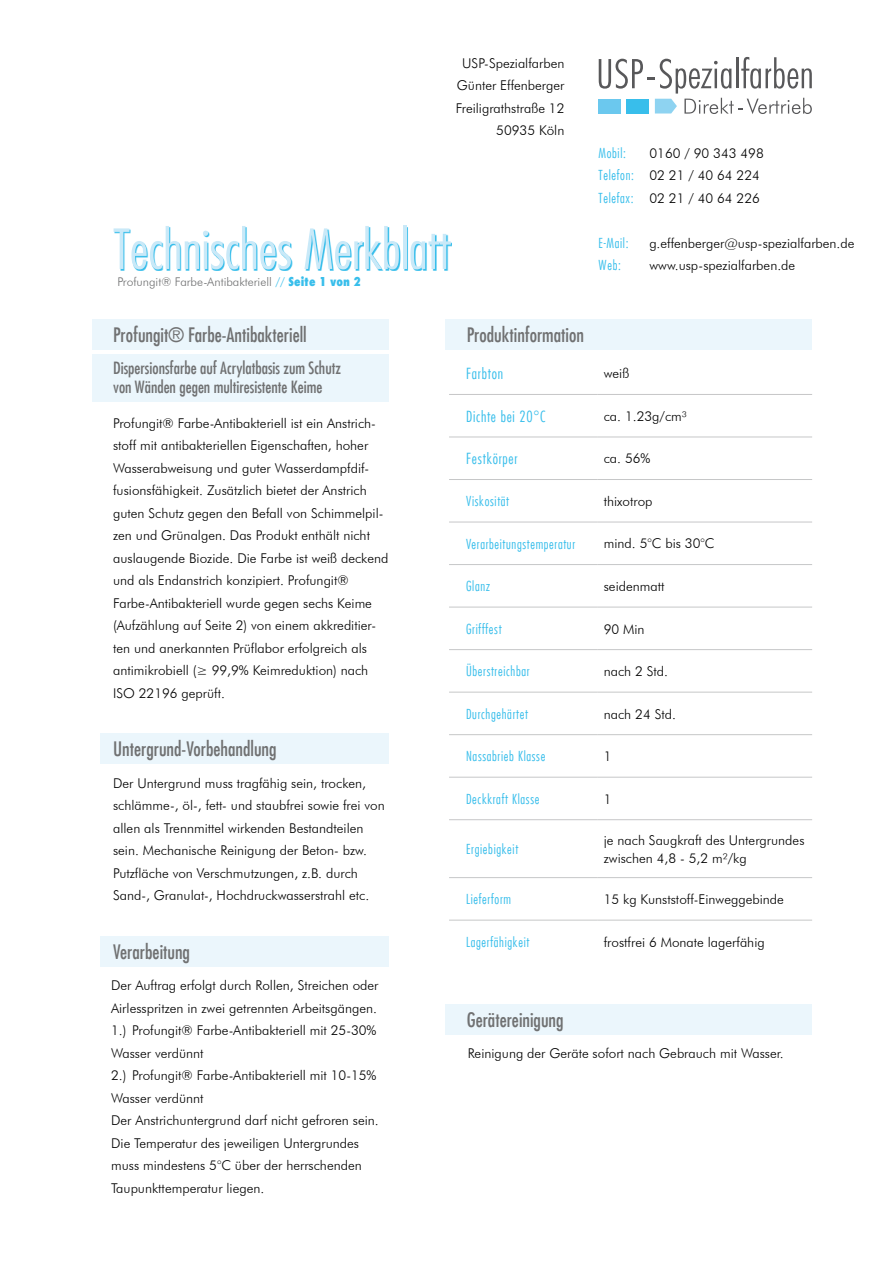
<style>
.page{position:relative;width:893px;height:1263px;background:#fff}
.page>*{position:absolute;margin:0;border:0;box-sizing:border-box;transform-origin:0 0}
.t1{font:300 condensed 53.7px "Futura LT";color:#c9e9f8}
.t2{font:condensed 19.5px "Futura LT";color:#707172}
.t3{font:condensed 16.5px/19.5px "Futura LT";color:#707172}
.t4{font:300 condensed 15px "Futura LT";letter-spacing:.05em;color:#38beeb}
.t5{font:300 13.5px/22.5px "Futura BT";color:#000}
.t6{font:300 condensed 13.5px "Futura LT";letter-spacing:.05em;color:#38beeb}
.t7{font:300 12px "Futura BT";color:#707172}
.s1{color:#38beeb}
.s2{font-family:"Futura LT";font-weight:800;font-stretch:condensed;color:#38beeb}
.s3{font-family:"Futura LT";font-stretch:condensed;color:#38beeb}
</style>
<div class="page">
<hr style="left:449px;top:394px;width:149px;height:1px;background:#c6c7c8">
<hr style="left:598px;top:394px;width:214px;height:1px;background:#c6c7c8">
<hr style="left:449px;top:437px;width:149px;height:1px;background:#c6c7c8">
<hr style="left:598px;top:437px;width:214px;height:1px;background:#c6c7c8">
<hr style="left:449px;top:479px;width:149px;height:1px;background:#c6c7c8">
<hr style="left:598px;top:479px;width:214px;height:1px;background:#c6c7c8">
<hr style="left:449px;top:522px;width:149px;height:1px;background:#c6c7c8">
<hr style="left:598px;top:522px;width:214px;height:1px;background:#c6c7c8">
<hr style="left:449px;top:564px;width:149px;height:1px;background:#c6c7c8">
<hr style="left:598px;top:564px;width:214px;height:1px;background:#c6c7c8">
<hr style="left:449px;top:607px;width:149px;height:1px;background:#c6c7c8">
<hr style="left:598px;top:607px;width:214px;height:1px;background:#c6c7c8">
<hr style="left:449px;top:649px;width:149px;height:1px;background:#c6c7c8">
<hr style="left:598px;top:649px;width:214px;height:1px;background:#c6c7c8">
<hr style="left:449px;top:692px;width:149px;height:1px;background:#c6c7c8">
<hr style="left:598px;top:692px;width:214px;height:1px;background:#c6c7c8">
<hr style="left:449px;top:734px;width:149px;height:1px;background:#c6c7c8">
<hr style="left:598px;top:734px;width:214px;height:1px;background:#c6c7c8">
<hr style="left:449px;top:777px;width:149px;height:1px;background:#c6c7c8">
<hr style="left:598px;top:777px;width:214px;height:1px;background:#c6c7c8">
<hr style="left:449px;top:819px;width:149px;height:1px;background:#c6c7c8">
<hr style="left:598px;top:819px;width:214px;height:1px;background:#c6c7c8">
<hr style="left:449px;top:877px;width:149px;height:1px;background:#c6c7c8">
<hr style="left:598px;top:877px;width:214px;height:1px;background:#c6c7c8">
<hr style="left:449px;top:920px;width:149px;height:1px;background:#c6c7c8">
<hr style="left:598px;top:920px;width:214px;height:1px;background:#c6c7c8">
<svg style="left:115px;top:227px;width:337px;height:43px"></svg>
<div style="left:92px;top:319px;width:297px;height:30px;background:#ebf6fc"></div>
<div style="left:445px;top:319px;width:367px;height:30px;background:#ebf6fc"></div>
<div style="left:445px;top:1005px;width:367px;height:30px;background:#ebf6fc"></div>
<div style="left:100px;top:734px;width:289px;height:30px;background:#ebf6fc"></div>
<div style="left:100px;top:936px;width:289px;height:30px;background:#ebf6fc"></div>
<div style="left:598px;top:99px;width:23px;height:15px;background:#6bc8ee"></div>
<svg style="left:599px;top:57px;width:213px;height:57px"></svg>
<div style="left:92px;top:354px;width:297px;height:47px;background:#ebf6fc"></div>
<p class="t5" style="left:456px;top:51px;width:110px;text-align:right">USP-Spezialfarben<br>Günter Effenberger<br>Freiligrathstraße 12<br>50935 Köln</p>
<h1 class="t1" style="left:113px;top:217px;width:339px">Technisches Merkblatt</h1>
<p class="t7" style="left:117px;top:275px;width:245px">Profungit® Farbe-Antibakteriell <span class="s1">//</span> <span class="s2">Seite 1 von 2</span></p>
<h2 class="t2" style="left:113px;top:323px;width:195px">Profungit® Farbe-Antibakteriell</h2>
<h2 class="t2" style="left:467px;top:323px;width:119px">Produktinformation</h2>
<p class="t6" style="left:598px;top:145px;width:29px">Mobil:</p>
<p class="t5" style="left:598px;top:141px;width:167px;text-indent:51px">0160 / 90 343 498<br><span class="s3">Telefon:</span> 02 21 / 40 64 224<br><span class="s3">Telefax:</span> 02 21 / 40 64 226</p>
<p class="t6" style="left:598px;top:235px;width:32px">E-Mail:</p>
<p class="t5" style="left:649px;top:231px;width:207px">g.effenberger@usp-spezialfarben.de</p>
<p class="t6" style="left:598px;top:257px;width:24px">Web:</p>
<p class="t5" style="left:649px;top:254px;width:147px">www.usp-spezialfarben.de</p>
<p class="t3" style="left:113px;top:358px;width:229px">Dispersionsfarbe auf Acrylatbasis zum Schutz von Wänden gegen multiresistente Keime</p>
<p class="t5" style="left:113px;top:411px;width:277px">Profungit® Farbe-Antibakteriell ist ein Anstrich&shy;stoff mit antibakteriellen Eigenschaften, hoher Wasserabweisung und guter Wasserdampfdif&shy;fusionsfähigkeit. Zusätzlich bietet der Anstrich guten Schutz gegen den Befall von Schimmelpil&shy;zen und Grünalgen. Das Produkt enthält nicht auslaugende Biozide. Die Farbe ist weiß deckend und als Endanstrich konzipiert. Profungit® Farbe-Antibakteriell wurde gegen sechs Keime (Aufzählung auf Seite 2) von einem akkreditier&shy;ten und anerkannten Prüflabor erfolgreich als antimikrobiell (≥ 99,9% Keimreduktion) nach ISO 22196 geprüft.</p>
<h2 class="t2" style="left:113px;top:737px;width:165px">Untergrund-Vorbehandlung</h2>
<p class="t5" style="left:113px;top:771px;width:273px">Der Untergrund muss tragfähig sein, trocken, schlämme-, öl-, fett- und staubfrei sowie frei von allen als Trennmittel wirkenden Bestandteilen sein. Mechanische Reinigung der Beton- bzw.<br>Putzfläche von Verschmutzungen, z.B. durch Sand-, Granulat-, Hochdruckwasserstrahl etc.</p>
<h2 class="t2" style="left:113px;top:940px;width:79px">Verarbeitung</h2>
<p class="t5" style="left:111px;top:974px;width:269px">Der Auftrag erfolgt durch Rollen, Streichen oder Airlesspritzen in zwei getrennten Arbeitsgängen.<br>1.) Profungit® Farbe-Antibakteriell mit 25-30% Wasser verdünnt<br>2.) Profungit® Farbe-Antibakteriell mit 10-15% Wasser verdünnt<br>Der Anstrichuntergrund darf nicht gefroren sein.<br>Die Temperatur des jeweiligen Untergrundes muss mindestens 5°C über der herrschenden Taupunkttemperatur liegen.</p>
<p class="t4" style="left:466px;top:365px;width:38px">Farbton</p>
<p class="t5" style="left:604px;top:362px;width:27px">weiß</p>
<p class="t4" style="left:466px;top:407px;width:81px">Dichte bei 20°C</p>
<p class="t5" style="left:604px;top:405px;width:85px">ca. 1.23g/cm³</p>
<p class="t4" style="left:466px;top:450px;width:53px">Festkörper</p>
<p class="t5" style="left:604px;top:447px;width:48px">ca. 56%</p>
<p class="t6" style="left:466px;top:493px;width:45px">Viskosität</p>
<p class="t5" style="left:604px;top:490px;width:50px">thixotrop</p>
<p class="t6" style="left:466px;top:536px;width:111px">Verarbeitungstemperatur</p>
<p class="t5" style="left:604px;top:532px;width:112px">mind. 5°C bis 30°C</p>
<p class="t6" style="left:466px;top:578px;width:26px">Glanz</p>
<p class="t5" style="left:604px;top:575px;width:62px">seidenmatt</p>
<p class="t6" style="left:466px;top:621px;width:37px">Grifffest</p>
<p class="t5" style="left:604px;top:617px;width:42px">90 Min</p>
<p class="t6" style="left:466px;top:663px;width:65px">Überstreichbar</p>
<p class="t5" style="left:604px;top:660px;width:66px">nach 2 Std.</p>
<p class="t6" style="left:466px;top:706px;width:63px">Durchgehärtet</p>
<p class="t5" style="left:604px;top:702px;width:74px">nach 24 Std.</p>
<p class="t6" style="left:466px;top:748px;width:81px">Nassabrieb Klasse</p>
<p class="t5" style="left:604px;top:745px;width:9px">1</p>
<p class="t6" style="left:466px;top:791px;width:75px">Deckkraft Klasse</p>
<p class="t5" style="left:604px;top:787px;width:9px">1</p>
<p class="t6" style="left:466px;top:841px;width:54px">Ergiebigkeit</p>
<p class="t5" style="left:604px;top:831px;width:202px;line-height:18px">je nach Saugkraft des Untergrundes zwischen 4,8 - 5,2 m²/kg</p>
<p class="t6" style="left:466px;top:891px;width:47px">Lieferform</p>
<p class="t5" style="left:604px;top:888px;width:181px">15 kg Kunststoff-Einweggebinde</p>
<p class="t6" style="left:466px;top:934px;width:65px">Lagerfähigkeit</p>
<p class="t5" style="left:604px;top:930px;width:162px">frostfrei 6 Monate lagerfähig</p>
<h2 class="t2" style="left:467px;top:1008px;width:98px">Gerätereinigung</h2>
<p class="t5" style="left:468px;top:1041px;width:317px">Reinigung der Geräte sofort nach Gebrauch mit Wasser.</p>
</div>
